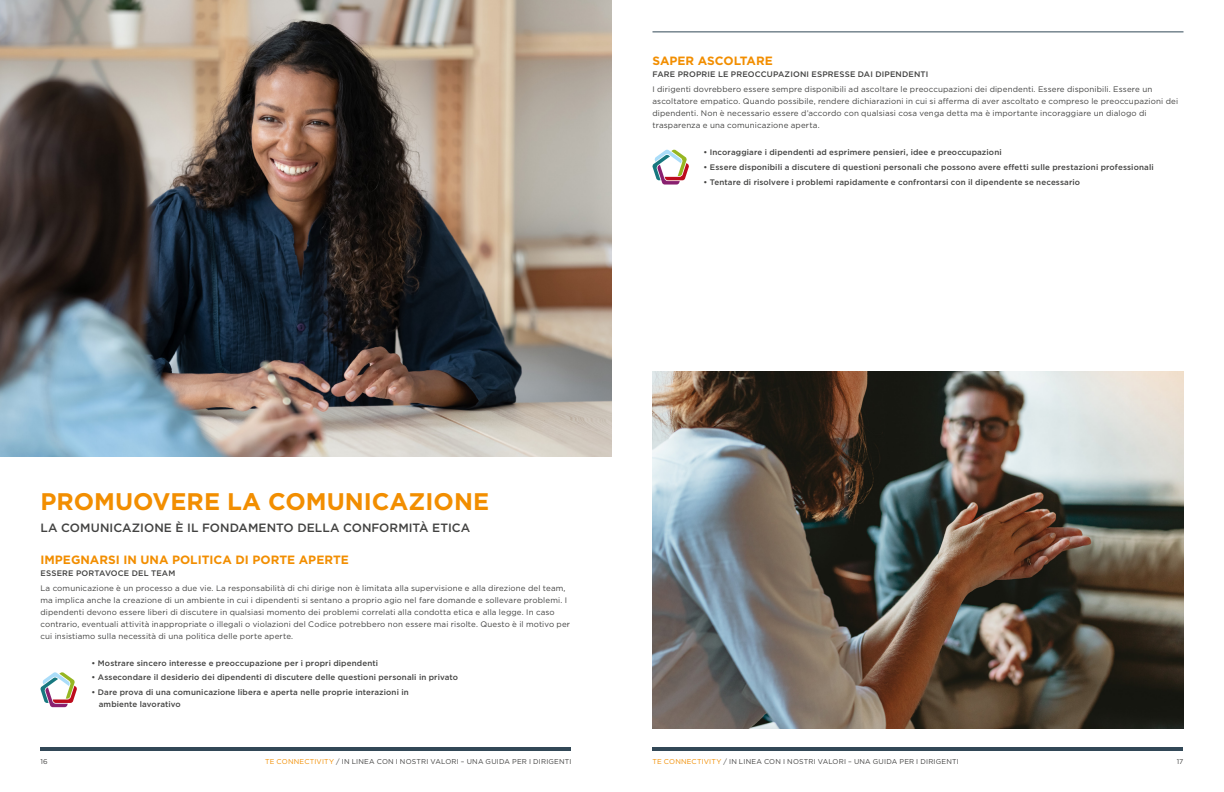
<style>
.page{position:relative;width:1224px;height:792px;background:#fff}
.page>*{position:absolute;margin:0;border:0;box-sizing:border-box;transform-origin:0 0}
.t1{font:700 24px "Gotham";color:#f28e00}
.t2{font:700 12px "Gotham";color:#f28e00}
.t3{font:500 12px "Gotham";letter-spacing:.005em;color:#424241}
.t4{font:8px/12px "Gotham";letter-spacing:.015em;color:#424241}
.t5{font:500 8px/12px "Gotham";letter-spacing:.015em;color:#424241}
.t6{font:7px "Gotham";letter-spacing:.03em;color:#424241}
.s1{color:#f28e00}
</style>
<div class="page">
<hr style="left:652px;top:32px;width:532px;height:1px;background:#324857">
<hr style="left:40px;top:747px;width:532px;height:4px;background:#324857">
<hr style="left:652px;top:747px;width:532px;height:4px;background:#324857">
<img style="left:0;top:0;width:612px;height:456px">
<img style="left:652px;top:371px;width:532px;height:358px">
<svg style="left:40px;top:672px;width:37px;height:35px"></svg>
<svg style="left:652px;top:149px;width:37px;height:36px"></svg>
<h2 class="t2" style="left:652px;top:53px;width:122px">SAPER ASCOLTARE</h2>
<p class="t5" style="left:652px;top:68px;width:277px">FARE PROPRIE LE PREOCCUPAZIONI ESPRESSE DAI DIPENDENTI</p>
<p class="t4" style="left:652px;top:83px;width:527px">I dirigenti dovrebbero essere sempre disponibili ad ascoltare le preoccupazioni dei dipendenti. Essere disponibili. Essere un ascoltatore empatico. Quando possibile, rendere dichiarazioni in cui si afferma di aver ascoltato e compreso le preoccupazioni dei dipendenti. Non è necessario essere d’accordo con qualsiasi cosa venga detta ma è importante incoraggiare un dialogo di trasparenza e una comunicazione aperta.</p>
<p class="t5" style="left:704px;top:146px;width:300px">• Incoraggiare i dipendenti ad esprimere pensieri, idee e preoccupazioni</p>
<p class="t5" style="left:704px;top:161px;width:452px">• Essere disponibili a discutere di questioni personali che possono avere effetti sulle prestazioni professionali</p>
<p class="t5" style="left:704px;top:176px;width:378px">• Tentare di risolvere i problemi rapidamente e confrontarsi con il dipendente se necessario</p>
<h1 class="t1" style="left:40px;top:485px;width:450px">PROMUOVERE LA COMUNICAZIONE</h1>
<h2 class="t3" style="left:40px;top:520px;width:431px">LA COMUNICAZIONE È IL FONDAMENTO DELLA CONFORMITÀ ETICA</h2>
<h2 class="t2" style="left:40px;top:552px;width:310px">IMPEGNARSI IN UNA POLITICA DI PORTE APERTE</h2>
<p class="t5" style="left:40px;top:567px;width:136px">ESSERE PORTAVOCE DEL TEAM</p>
<p class="t4" style="left:40px;top:582px;width:531px">La comunicazione è un processo a due vie. La responsabilità di chi dirige non è limitata alla supervisione e alla direzione del team, ma implica anche la creazione di un ambiente in cui i dipendenti si sentano a proprio agio nel fare domande e sollevare problemi. I dipendenti devono essere liberi di discutere in qualsiasi momento dei problemi correlati alla condotta etica e alla legge. In caso contrario, eventuali attività inappropriate o illegali o violazioni del Codice potrebbero non essere mai risolte. Questo è il motivo per cui insistiamo sulla necessità di una politica delle porte aperte.</p>
<p class="t5" style="left:92px;top:657px;width:288px">• Mostrare sincero interesse e preoccupazione per i propri dipendenti</p>
<p class="t5" style="left:92px;top:671px;width:368px">• Assecondare il desiderio dei dipendenti di discutere delle questioni personali in privato</p>
<p class="t5" style="left:99px;top:686px;width:312px;text-indent:-7px">• Dare prova di una comunicazione libera e aperta nelle proprie interazioni in ambiente lavorativo</p>
<p class="t6" style="left:40px;top:757px;width:9px">16</p>
<p class="t6" style="left:265px;top:757px;width:308px"><span class="s1">TE CONNECTIVITY</span> / IN LINEA CON I NOSTRI VALORI – UNA GUIDA PER I DIRIGENTI</p>
<p class="t6" style="left:652px;top:757px;width:308px"><span class="s1">TE CONNECTIVITY</span> / IN LINEA CON I NOSTRI VALORI – UNA GUIDA PER I DIRIGENTI</p>
<p class="t6" style="left:1177px;top:757px;width:8px">17</p>
</div>
